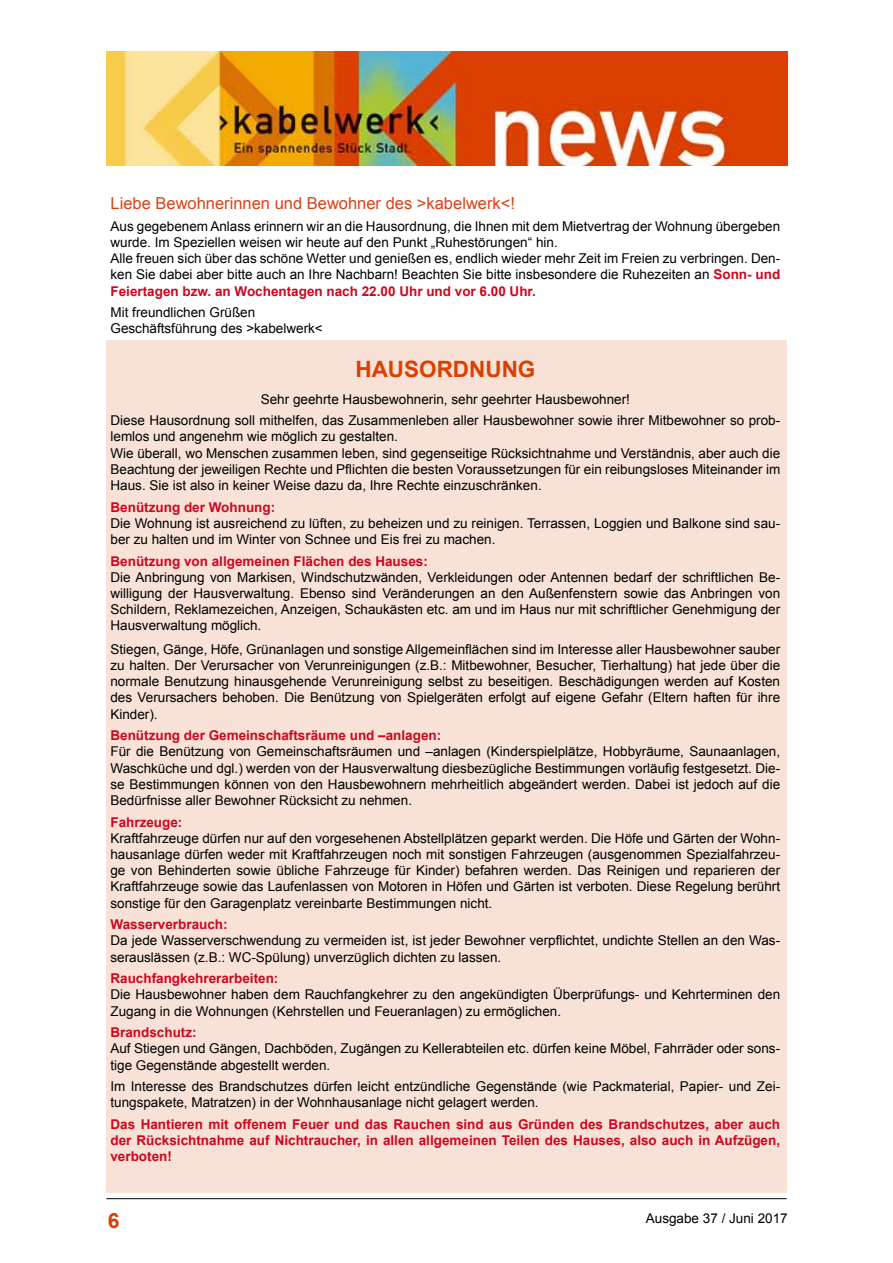
<style>
.page{position:relative;width:893px;height:1263px;background:#fff}
.page>*{position:absolute;margin:0;border:0;box-sizing:border-box;transform-origin:0 0}
.t1{font:700 22.5px "Arial";color:#da4000}
.t2{font:700 21px "Arial";color:#da4000}
.t3{font:16.5px "Arial";color:#d94218}
.t4{font:13.5px/16.2px "Arial";color:#000}
.t5{font:700 13.5px/16.2px "Arial";color:#cd071e;text-align:justify}
.s1{font-weight:700;color:#cd071e}
</style>
<div class="page">
<img style="left:106px;top:51px;width:681px;height:114px">
<hr style="left:106px;top:1198px;width:681px;height:1px;background:#000">
<div style="left:106px;top:340px;width:681px;height:852px;background:#f8e1d6"></div>
<p class="t3" style="left:111px;top:193px;width:406px">Liebe Bewohnerinnen und Bewohner des &gt;kabelwerk&lt;!</p>
<p class="t4" style="left:110px;top:218px;width:671px">Aus gegebenem Anlass erinnern wir an die Hausordnung, die Ihnen mit dem Mietvertrag der Wohnung übergeben wurde. Im Speziellen weisen wir heute auf den Punkt „Ruhestörungen“ hin.<br>Alle freuen sich über das schöne Wetter und genießen es, endlich wieder mehr Zeit im Freien zu verbringen. Den&shy;ken Sie dabei aber bitte auch an Ihre Nachbarn! Beachten Sie bitte insbesondere die Ruhezeiten an <span class="s1">Sonn- und Feiertagen bzw. an Wochentagen nach 22.00 Uhr und vor 6.00 Uhr.</span></p>
<p class="t4" style="left:110px;top:304px;width:214px">Mit freundlichen Grüßen<br>Geschäftsführung des &gt;kabelwerk&lt;</p>
<h1 class="t1" style="left:355px;top:354px;width:181px">HAUSORDNUNG</h1>
<p class="t4" style="left:111px;top:388px;width:671px;line-height:21.6px;text-align:center">Sehr geehrte Hausbewohnerin, sehr geehrter Hausbewohner!<br>Diese Hausordnung soll mithelfen, das Zusammenleben aller Hausbewohner sowie ihrer Mitbewohner so prob-</p>
<p class="t4" style="left:110px;top:429px;width:671px">lemlos und angenehm wie möglich zu gestalten.<br>Wie überall, wo Menschen zusammen leben, sind gegenseitige Rücksichtnahme und Verständnis, aber auch die Beachtung der jeweiligen Rechte und Pflichten die besten Voraussetzungen für ein reibungsloses Miteinander im Haus. Sie ist also in keiner Weise dazu da, Ihre Rechte einzuschränken.</p>
<p class="t5" style="left:110px;top:499px;width:166px">Benützung der Wohnung:</p>
<p class="t4" style="left:110px;top:515px;width:671px">Die Wohnung ist ausreichend zu lüften, zu beheizen und zu reinigen. Terrassen, Loggien und Balkone sind sau&shy;ber zu halten und im Winter von Schnee und Eis frei zu machen.</p>
<p class="t5" style="left:110px;top:553px;width:319px">Benützung von allgemeinen Flächen des Hauses:</p>
<p class="t4" style="left:110px;top:569px;width:671px;text-align:justify">Die Anbringung von Markisen, Windschutzwänden, Verkleidungen oder Antennen bedarf der schriftlichen Be&shy;willigung der Hausverwaltung. Ebenso sind Veränderungen an den Außenfenstern sowie das Anbringen von Schildern, Reklamezeichen, Anzeigen, Schaukästen etc. am und im Haus nur mit schriftlicher Genehmigung der Hausverwaltung möglich.</p>
<p class="t4" style="left:110px;top:641px;width:671px;text-align:justify">Stiegen, Gänge, Höfe, Grünanlagen und sonstige Allgemeinflächen sind im Interesse aller Hausbewohner sauber zu halten. Der Verursacher von Verunreinigungen (z.B.: Mitbewohner, Besucher, Tierhaltung) hat jede über die normale Benutzung hinausgehende Verunreinigung selbst zu beseitigen. Beschädigungen werden auf Kosten des Verursachers behoben. Die Benützung von Spielgeräten erfolgt auf eigene Gefahr (Eltern haften für ihre Kinder).</p>
<p class="t5" style="left:110px;top:728px;width:332px">Benützung der Gemeinschaftsräume und –anlagen:</p>
<p class="t4" style="left:110px;top:744px;width:671px;text-align:justify">Für die Benützung von Gemeinschaftsräumen und –anlagen (Kinderspielplätze, Hobbyräume, Saunaanlagen, Waschküche und dgl.) werden von der Hausverwaltung diesbezügliche Bestimmungen vorläufig festgesetzt. Die&shy;se Bestimmungen können von den Hausbewohnern mehrheitlich abgeändert werden. Dabei ist jedoch auf die Bedürfnisse aller Bewohner Rücksicht zu nehmen.</p>
<p class="t5" style="left:110px;top:814px;width:74px">Fahrzeuge:</p>
<p class="t4" style="left:110px;top:830px;width:671px;text-align:justify">Kraftfahrzeuge dürfen nur auf den vorgesehenen Abstellplätzen geparkt werden. Die Höfe und Gärten der Wohn&shy;hausanlage dürfen weder mit Kraftfahrzeugen noch mit sonstigen Fahrzeugen (ausgenommen Spezialfahrzeu&shy;ge von Behinderten sowie übliche Fahrzeuge für Kinder) befahren werden. Das Reinigen und reparieren der Kraftfahrzeuge sowie das Laufenlassen von Motoren in Höfen und Gärten ist verboten. Diese Regelung berührt sonstige für den Garagenplatz vereinbarte Bestimmungen nicht.</p>
<p class="t5" style="left:110px;top:917px;width:119px">Wasserverbrauch:</p>
<p class="t4" style="left:110px;top:933px;width:671px">Da jede Wasserverschwendung zu vermeiden ist, ist jeder Bewohner verpflichtet, undichte Stellen an den Was&shy;serauslässen (z.B.: WC-Spülung) unverzüglich dichten zu lassen.</p>
<p class="t5" style="left:110px;top:971px;width:170px">Rauchfangkehrerarbeiten:</p>
<p class="t4" style="left:110px;top:987px;width:671px">Die Hausbewohner haben dem Rauchfangkehrer zu den angekündigten Überprüfungs- und Kehrterminen den<br>Zugang in die Wohnungen (Kehrstellen und Feueranlagen) zu ermöglichen.</p>
<p class="t5" style="left:110px;top:1025px;width:88px">Brandschutz:</p>
<p class="t4" style="left:110px;top:1041px;width:671px">Auf Stiegen und Gängen, Dachböden, Zugängen zu Kellerabteilen etc. dürfen keine Möbel, Fahrräder oder sons&shy;tige Gegenstände abgestellt werden.</p>
<p class="t4" style="left:110px;top:1078px;width:671px">Im Interesse des Brandschutzes dürfen leicht entzündliche Gegenstände (wie Packmaterial, Papier- und Zei&shy;tungspakete, Matratzen) in der Wohnhausanlage nicht gelagert werden.</p>
<p class="t5" style="left:110px;top:1116px;width:671px">Das Hantieren mit offenem Feuer und das Rauchen sind aus Gründen des Brandschutzes, aber auch der Rücksichtnahme auf Nichtraucher, in allen allgemeinen Teilen des Hauses, also auch in Aufzügen, verboten!</p>
<h2 class="t2" style="left:108px;top:1206px;width:13px">6</h2>
<p class="t4" style="left:646px;top:1210px;width:143px">Ausgabe 37 / Juni 2017</p>
</div>
